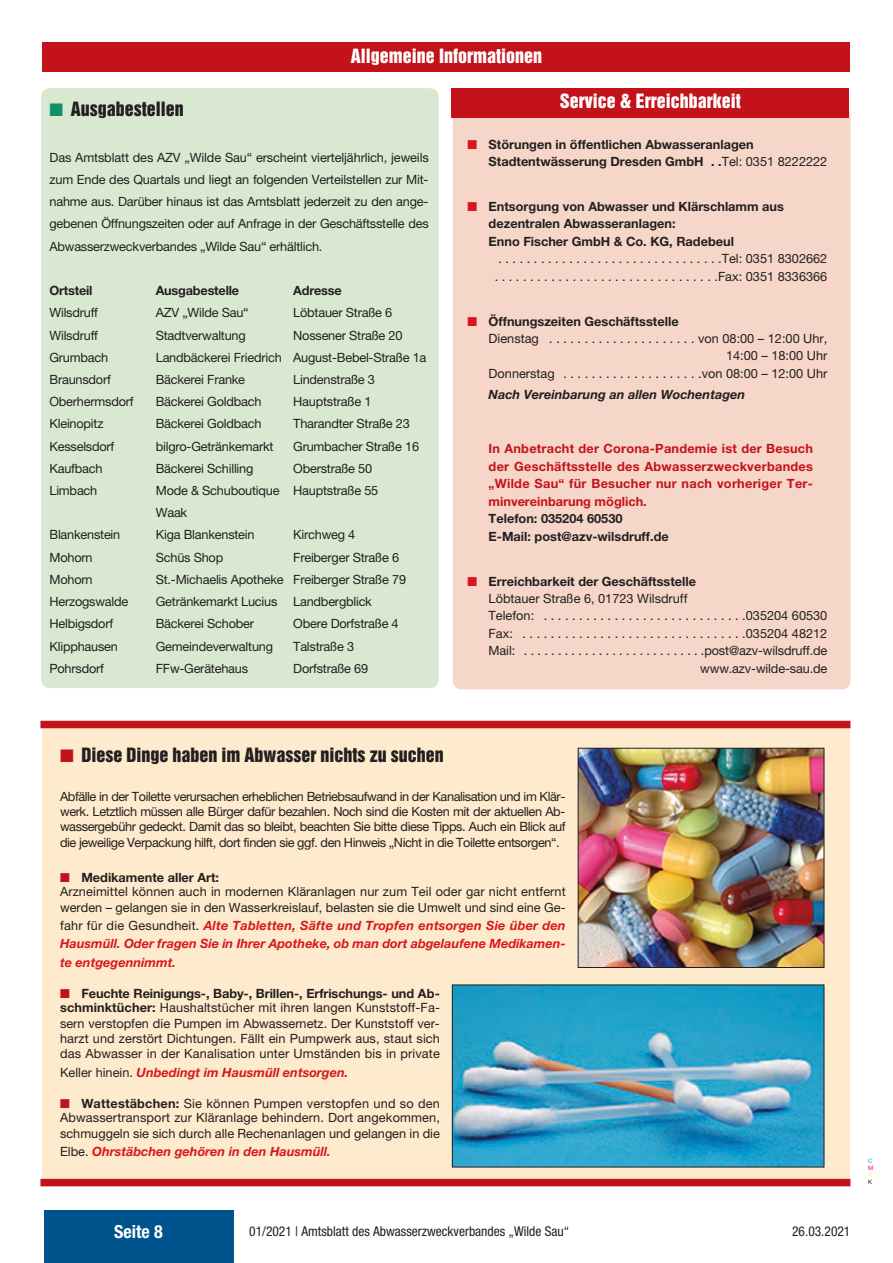
<style>
.page{position:relative;width:893px;height:1263px;background:#fff}
.page>*{position:absolute;margin:0;border:0;box-sizing:border-box;transform-origin:0 0}
.t1{font:18px "Helvetica Inserat LT Std";color:#231f20}
.t2{font:18px "Helvetica Inserat LT Std";color:#fff}
.t3{font:700 condensed 18px "Helvetica Neue";color:#fff}
.t4{font:condensed 13.5px "Helvetica Neue";color:#231f20}
.t5{font:12.75px/22.2px "Helvetica Neue";letter-spacing:-.015em;color:#231f20;text-align:justify}
.t6{font:700 12.75px/17.2px "Helvetica Neue";color:#231f20}
.t7{font:italic 700 12.75px/18.3px "Helvetica Neue";color:#d7171f;text-align:justify}
.t8{font:12.75px/15px "Helvetica Neue";letter-spacing:.005em;color:#231f20}
.t9{font:700 12.75px/17.5px "Helvetica Neue";letter-spacing:.01em;color:#c4121a;text-align:justify}
.t10{font:italic 700 12.75px "Helvetica Neue";color:#231f20}
.t11{font:6px "Helvetica Neue";color:#00aeef}
.t12{font:6px "Helvetica Neue";color:#ed028c}
.t13{font:6px "Helvetica Neue";color:#fff101}
.t14{font:6px "Helvetica Neue";color:#231f20}
.s1{color:#108f6a}
.s2{color:#d7171f}
.s3{font-weight:400}
.s4{color:#c4121a}
.s5{font-weight:700}
.s6{font-weight:400;font-style:normal;color:#231f20}
</style>
<div class="page">
<div style="left:44px;top:1210px;width:190px;height:52px;background:#00548e"></div>
<div style="left:43px;top:43px;width:807px;height:29px;background:#c4121a"></div>
<div style="left:453px;top:106px;width:397px;height:583px;background:#f5d6c8;border-radius:9px"></div>
<div style="left:451px;top:88px;width:398px;height:30px;background:#c4121a"></div>
<div style="left:41px;top:88px;width:398px;height:600px;background:#d9e9d1;border-radius:9px"></div>
<div style="left:42px;top:724px;width:808px;height:455px;background:#feeacc"></div>
<img style="left:580px;top:750px;width:242px;height:216px">
<div style="left:578px;top:748px;width:246px;height:220px;border:1px solid #231f20"></div>
<img style="left:454px;top:986px;width:368px;height:179px">
<div style="left:40px;top:721px;width:810px;height:7px;background:#c4121a"></div>
<div style="left:40px;top:1179px;width:810px;height:7px;background:#c4121a"></div>
<h1 class="t2" style="left:351px;top:48px;width:193px">Allgemeine Informationen</h1>
<h1 class="t1" style="left:49px;top:101px;width:136px"><span class="s1">■</span> Ausgabestellen</h1>
<p class="t5" style="left:49px;top:147px;width:381px">Das Amtsblatt des AZV „Wilde Sau“ erscheint vierteljährlich, jeweils zum Ende des Quartals und liegt an folgenden Verteilstellen zur Mit&shy;nahme aus. Darüber hinaus ist das Amtsblatt jederzeit zu den ange&shy;gebenen Öffnungszeiten oder auf Anfrage in der Geschäftsstelle des Abwasserzweckverbandes „Wilde Sau“ erhältlich.</p>
<p class="t6" style="left:49px;top:283px;width:45px">Ortsteil</p>
<p class="t6" style="left:156px;top:283px;width:85px">Ausgabestelle</p>
<p class="t6" style="left:293px;top:283px;width:50px">Adresse</p>
<p class="t5" style="left:49px;top:303px;width:50px">Wilsdruff</p>
<p class="t5" style="left:156px;top:303px;width:94px">AZV „Wilde Sau“</p>
<p class="t5" style="left:293px;top:303px;width:101px">Löbtauer Straße 6</p>
<p class="t5" style="left:49px;top:325px;width:50px">Wilsdruff</p>
<p class="t5" style="left:156px;top:325px;width:92px">Stadtverwaltung</p>
<p class="t5" style="left:293px;top:325px;width:111px">Nossener Straße 20</p>
<p class="t5" style="left:49px;top:347px;width:60px">Grumbach</p>
<p class="t5" style="left:156px;top:347px;width:272px">Landbäckerei Friedrich August-Bebel-Straße 1a</p>
<p class="t5" style="left:49px;top:370px;width:63px">Braunsdorf</p>
<p class="t5" style="left:156px;top:370px;width:91px">Bäckerei Franke</p>
<p class="t5" style="left:293px;top:370px;width:83px">Lindenstraße 3</p>
<p class="t5" style="left:49px;top:392px;width:86px">Oberhermsdorf</p>
<p class="t5" style="left:156px;top:392px;width:107px">Bäckerei Goldbach</p>
<p class="t5" style="left:293px;top:392px;width:80px">Hauptstraße 1</p>
<p class="t5" style="left:49px;top:414px;width:56px">Kleinopitz</p>
<p class="t5" style="left:156px;top:414px;width:107px">Bäckerei Goldbach</p>
<p class="t5" style="left:293px;top:414px;width:118px">Tharandter Straße 23</p>
<p class="t5" style="left:49px;top:436px;width:66px">Kesselsdorf</p>
<p class="t5" style="left:156px;top:436px;width:119px">bilgro-Getränkemarkt</p>
<p class="t5" style="left:293px;top:436px;width:127px">Grumbacher Straße 16</p>
<p class="t5" style="left:49px;top:458px;width:55px">Kaufbach</p>
<p class="t5" style="left:156px;top:458px;width:99px">Bäckerei Schilling</p>
<p class="t5" style="left:293px;top:458px;width:80px">Oberstraße 50</p>
<p class="t5" style="left:49px;top:481px;width:49px">Limbach</p>
<p class="t5" style="left:156px;top:481px;width:224px">Mode &amp; Schuboutique Hauptstraße 55<br>Waak</p>
<p class="t5" style="left:49px;top:525px;width:72px">Blankenstein</p>
<p class="t5" style="left:156px;top:525px;width:100px">Kiga Blankenstein</p>
<p class="t5" style="left:293px;top:525px;width:64px">Kirchweg 4</p>
<p class="t5" style="left:49px;top:547px;width:45px">Mohorn</p>
<p class="t5" style="left:156px;top:547px;width:69px">Schüs Shop</p>
<p class="t5" style="left:293px;top:547px;width:107px">Freiberger Straße 6</p>
<p class="t5" style="left:49px;top:569px;width:45px">Mohorn</p>
<p class="t5" style="left:156px;top:569px;width:252px">St.-Michaelis Apotheke Freiberger Straße 79</p>
<p class="t5" style="left:49px;top:592px;width:80px">Herzogswalde</p>
<p class="t5" style="left:156px;top:592px;width:218px">Getränkemarkt Lucius Landbergblick</p>
<p class="t5" style="left:49px;top:614px;width:65px">Helbigsdorf</p>
<p class="t5" style="left:156px;top:614px;width:100px">Bäckerei Schober</p>
<p class="t5" style="left:293px;top:614px;width:107px">Obere Dorfstraße 4</p>
<p class="t5" style="left:49px;top:636px;width:70px">Klipphausen</p>
<p class="t5" style="left:156px;top:636px;width:119px">Gemeindeverwaltung</p>
<p class="t5" style="left:293px;top:636px;width:62px">Talstraße 3</p>
<p class="t5" style="left:49px;top:658px;width:56px">Pohrsdorf</p>
<p class="t5" style="left:156px;top:658px;width:94px">FFw-Gerätehaus</p>
<p class="t5" style="left:293px;top:658px;width:76px">Dorfstraße 69</p>
<h1 class="t2" style="left:560px;top:94px;width:183px">Service &amp; Erreichbarkeit</h1>
<p class="t6" style="left:489px;top:137px;width:340px;text-indent:-21px"><span class="s2">■</span> Störungen in öffentlichen Abwasseranlagen<br>Stadtentwässerung Dresden GmbH . .<span class="s3">Tel: 0351 8222222</span></p>
<p class="t6" style="left:489px;top:199px;width:297px;text-indent:-21px"><span class="s2">■</span> Entsorgung von Abwasser und Klärschlamm aus dezentralen Abwasseranlagen:<br>Enno Fischer GmbH &amp; Co. KG, Radebeul</p>
<p class="t5" style="left:495px;top:251px;width:334px;line-height:17.5px">. . . . . . . . . . . . . . . . . . . . . . . . . . . . . . . .Tel: 0351 8302662 . . . . . . . . . . . . . . . . . . . . . . . . . . . . . . . .Fax: 0351 8336366</p>
<p class="t6" style="left:467px;top:314px;width:213px"><span class="s2">■</span> Öffnungszeiten Geschäftsstelle</p>
<p class="t5" style="left:489px;top:328px;width:340px">Dienstag . . . . . . . . . . . . . . . . . . . . . von 08:00 – 12:00 Uhr,</p>
<p class="t5" style="left:726px;top:346px;width:103px">14:00 – 18:00 Uhr</p>
<p class="t5" style="left:489px;top:363px;width:340px">Donnerstag . . . . . . . . . . . . . . . . . . . .von 08:00 – 12:00 Uhr</p>
<p class="t10" style="left:489px;top:390px;width:258px">Nach Vereinbarung an allen Wochentagen</p>
<p class="t9" style="left:489px;top:441px;width:326px">In Anbetracht der Corona-Pandemie ist der Besuch der Geschäftsstelle des Abwasserzweckverbandes „Wilde Sau“ für Besucher nur nach vorheriger Ter&shy;minvereinbarung möglich.</p>
<p class="t6" style="left:489px;top:511px;width:182px">Telefon: 035204 60530<br>E-Mail: post@azv-wilsdruff.de</p>
<p class="t6" style="left:467px;top:574px;width:230px"><span class="s2">■</span> Erreichbarkeit der Geschäftsstelle</p>
<p class="t5" style="left:489px;top:588px;width:200px">Löbtauer Straße 6, 01723 Wilsdruff</p>
<p class="t5" style="left:489px;top:606px;width:340px">Telefon: . . . . . . . . . . . . . . . . . . . . . . . . . . . . .035204 60530</p>
<p class="t5" style="left:489px;top:623px;width:340px">Fax: . . . . . . . . . . . . . . . . . . . . . . . . . . . . . . . .035204 48212</p>
<p class="t5" style="left:489px;top:641px;width:340px">Mail: . . . . . . . . . . . . . . . . . . . . . . . . . . .post@azv-wilsdruff.de</p>
<p class="t5" style="left:700px;top:658px;width:129px">www.azv-wilde-sau.de</p>
<h1 class="t1" style="left:60px;top:748px;width:385px"><span class="s4">■</span> Diese Dinge haben im Abwasser nichts zu suchen</h1>
<p class="t5" style="left:60px;top:790px;width:507px;line-height:15.3px">Abfälle in der Toilette verursachen erheblichen Betriebsaufwand in der Kanalisation und im Klär&shy;werk. Letztlich müssen alle Bürger dafür bezahlen. Noch sind die Kosten mit der aktuellen Ab&shy;wassergebühr gedeckt. Damit das so bleibt, beachten Sie bitte diese Tipps. Auch ein Blick auf die jeweilige Verpackung hilft, dort finden sie ggf. den Hinweis „Nicht in die Toilette entsorgen“.</p>
<p class="t8" style="left:60px;top:871px;width:507px"><span class="s4">■</span> <span class="s5">Medikamente aller Art:<br></span>Arzneimittel können auch in modernen Kläranlagen nur zum Teil oder gar nicht entfernt werden – gelangen sie in den Wasserkreislauf, belasten sie die Umwelt und sind eine Ge-</p>
<p class="t7" style="left:60px;top:918px;width:507px"><span class="s6">fahr für die Gesundheit.</span> Alte Tabletten, Säfte und Tropfen entsorgen Sie über den Hausmüll. Oder fragen Sie in Ihrer Apotheke, ob man dort abgelaufene Medikamen&shy;te entgegennimmt.</p>
<p class="t5" style="left:60px;top:987px;width:381px;line-height:15.1px"><span class="s4">■</span> <span class="s5">Feuchte Reinigungs-, Baby-, Brillen-, Erfrischungs- und Ab&shy;schminktücher:</span> Haushaltstücher mit ihren langen Kunststoff-Fa&shy;sern verstopfen die Pumpen im Abwassernetz. Der Kunststoff ver&shy;harzt und zerstört Dichtungen. Fällt ein Pumpwerk aus, staut sich das Abwasser in der Kanalisation unter Umständen bis in private</p>
<p class="t7" style="left:60px;top:1064px;width:290px"><span class="s6">Keller hinein.</span> Unbedingt im Hausmüll entsorgen.</p>
<p class="t5" style="left:60px;top:1097px;width:381px;line-height:15px"><span class="s4">■</span> <span class="s5">Wattestäbchen:</span> Sie können Pumpen verstopfen und so den Abwassertransport zur Kläranlage behindern. Dort angekommen, schmuggeln sie sich durch alle Rechenanlagen und gelangen in die</p>
<p class="t7" style="left:60px;top:1144px;width:272px"><span class="s6">Elbe.</span> Ohrstäbchen gehören in den Hausmüll.</p>
<h1 class="t3" style="left:114px;top:1225px;width:50px">Seite 8</h1>
<p class="t4" style="left:249px;top:1226px;width:321px">01/2021 | Amtsblatt des Abwasserzweckverbandes „Wilde Sau“</p>
<p class="t4" style="left:792px;top:1226px;width:60px">26.03.2021</p>
<p class="t11" style="left:868px;top:1158px;width:6px">C</p>
<p class="t12" style="left:868px;top:1166px;width:7px">M</p>
<p class="t13" style="left:868px;top:1173px;width:5px">Y</p>
<p class="t14" style="left:868px;top:1180px;width:6px">K</p>
</div>
